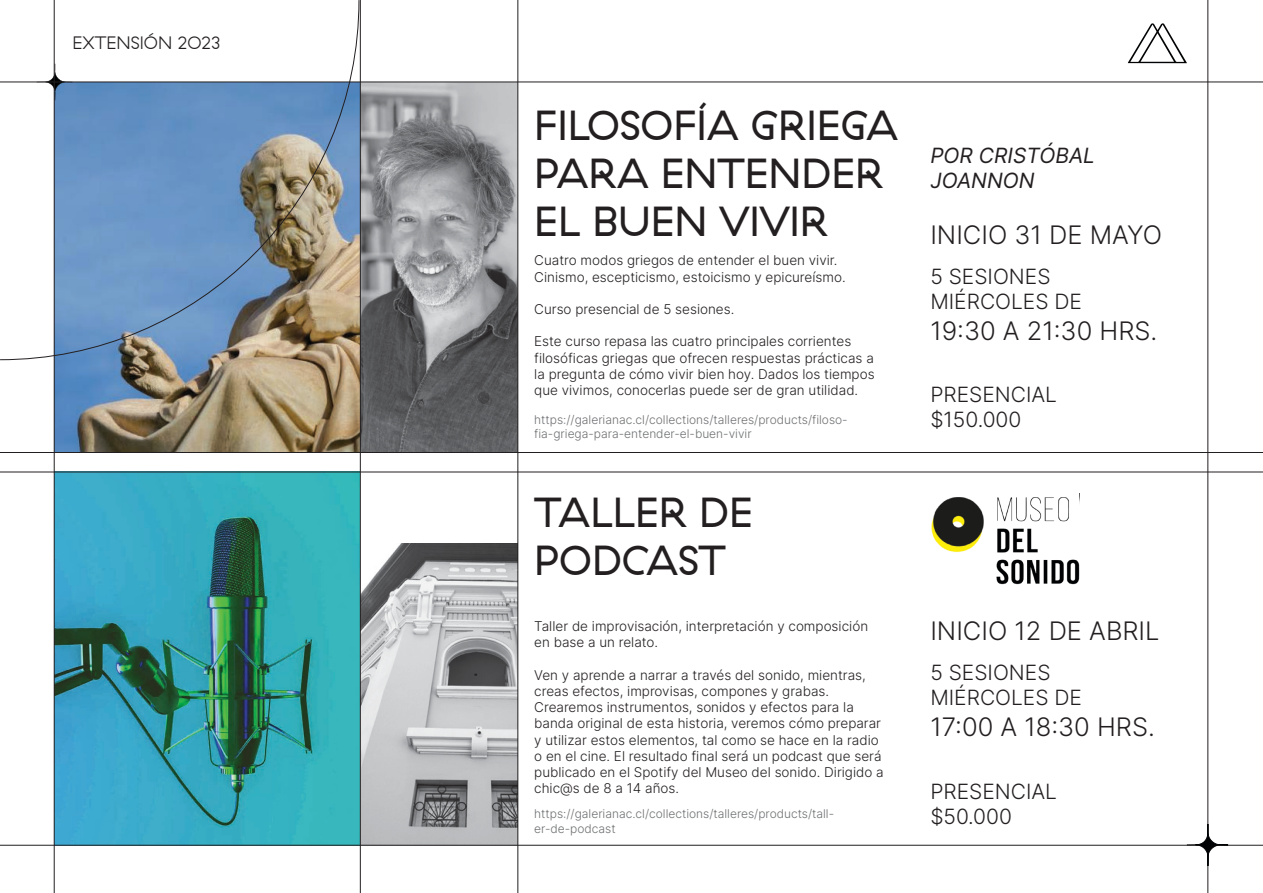
<style>
.page{position:relative;width:1263px;height:893px;background:#fff}
.page>*{position:absolute;margin:0;border:0;box-sizing:border-box;transform-origin:0 0}
.t1{font:42px "GT Haptik";color:#231f20}
.t2{font:300 25.5px "Inter";color:#231f20}
.t3{font:300 21px "Inter";color:#231f20}
.t4{font:italic 21px "Inter";color:#231f20}
.t5{font:300 18px "GT Haptik";color:#231f20}
.t6{font:300 13.5px/16.2px "Inter";color:#231f20}
.t7{font:300 12px/14.4px "Inter";color:#6d6f71}
</style>
<div class="page">
<img style="left:361px;top:83px;width:156px;height:369px">
<img style="left:359px;top:543px;width:158px;height:302px">
<img style="left:55px;top:360px;width:304px;height:92px">
<img style="left:55px;top:473px;width:304px;height:372px">
<svg style="left:1128px;top:23px;width:59px;height:40px"></svg>
<hr style="left:360px;top:0;width:1px;height:893px;background:#231f20">
<hr style="left:517px;top:0;width:1px;height:893px;background:#231f20">
<hr style="left:0;top:82px;width:1263px;height:1px;background:#231f20">
<hr style="left:0;top:452px;width:1263px;height:1px;background:#231f20">
<hr style="left:0;top:472px;width:1263px;height:1px;background:#231f20">
<hr style="left:0;top:845px;width:1263px;height:1px;background:#231f20">
<hr style="left:54px;top:0;width:1px;height:893px;background:#231f20">
<hr style="left:1207px;top:0;width:1px;height:893px;background:#231f20">
<svg style="left:1187px;top:824px;width:41px;height:53px"></svg>
<svg style="left:0;top:0;width:360px;height:360px"></svg>
<img style="left:931px;top:497px;width:148px;height:88px">
<p class="t5" style="left:72px;top:33px;width:149px">EXTENSIÓN 2O23</p>
<p class="t1" style="left:534px;top:101px;width:366px">FILOSOFÍA GRIEGA</p>
<p class="t1" style="left:534px;top:149px;width:351px">PARA ENTENDER</p>
<p class="t1" style="left:534px;top:197px;width:295px">EL BUEN VIVIR</p>
<p class="t6" style="left:534px;top:252px;width:305px">Cuatro modos griegos de entender el buen vivir.</p>
<p class="t6" style="left:534px;top:268px;width:313px">Cinismo, escepticismo, estoicismo y epicureísmo.</p>
<p class="t6" style="left:534px;top:301px;width:202px">Curso presencial de 5 sesiones.</p>
<p class="t6" style="left:534px;top:333px;width:342px">Este curso repasa las cuatro principales corrientes filosóficas griegas que ofrecen respuestas prácticas a la pregunta de cómo vivir bien hoy. Dados los tiempos que vivimos, conocerlas puede ser de gran utilidad.</p>
<p class="t7" style="left:534px;top:412px;width:315px">https://galerianac.cl/collections/talleres/products/filoso&shy;fia-griega-para-entender-el-buen-vivir</p>
<p class="t1" style="left:534px;top:488px;width:220px">TALLER DE</p>
<p class="t1" style="left:534px;top:536px;width:193px">PODCAST</p>
<p class="t6" style="left:534px;top:618px;width:335px">Taller de improvisación, interpretación y composición en base a un relato.</p>
<p class="t6" style="left:534px;top:666px;width:351px">Ven y aprende a narrar a través del sonido, mientras, creas efectos, improvisas, compones y grabas.<br>Crearemos instrumentos, sonidos y efectos para la banda original de esta historia, veremos cómo preparar y utilizar estos elementos, tal como se hace en la radio o en el cine. El resultado final será un podcast que será publicado en el Spotify del Museo del sonido. Dirigido a</p>
<p class="t6" style="left:534px;top:780px;width:146px">chic@s de 8 a 14 años.</p>
<p class="t7" style="left:534px;top:806px;width:301px">https://galerianac.cl/collections/talleres/products/tall&shy;er-de-podcast</p>
<p class="t4" style="left:930px;top:140px;width:166px">POR CRISTÓBAL</p>
<p class="t4" style="left:930px;top:165px;width:106px">JOANNON</p>
<p class="t2" style="left:930px;top:216px;width:233px">INICIO 31 DE MAYO</p>
<p class="t3" style="left:930px;top:261px;width:122px">5 SESIONES</p>
<p class="t3" style="left:930px;top:286px;width:153px">MIÉRCOLES DE</p>
<p class="t2" style="left:930px;top:312px;width:228px">19:30 A 21:30 HRS.</p>
<p class="t3" style="left:930px;top:379px;width:128px">PRESENCIAL</p>
<p class="t3" style="left:930px;top:404px;width:93px">$150.000</p>
<p class="t2" style="left:930px;top:612px;width:231px">INICIO 12 DE ABRIL</p>
<p class="t3" style="left:930px;top:657px;width:122px">5 SESIONES</p>
<p class="t3" style="left:930px;top:682px;width:153px">MIÉRCOLES DE</p>
<p class="t2" style="left:930px;top:708px;width:226px">17:00 A 18:30 HRS.</p>
<p class="t3" style="left:930px;top:776px;width:128px">PRESENCIAL</p>
<p class="t3" style="left:930px;top:801px;width:83px">$50.000</p>
</div>
